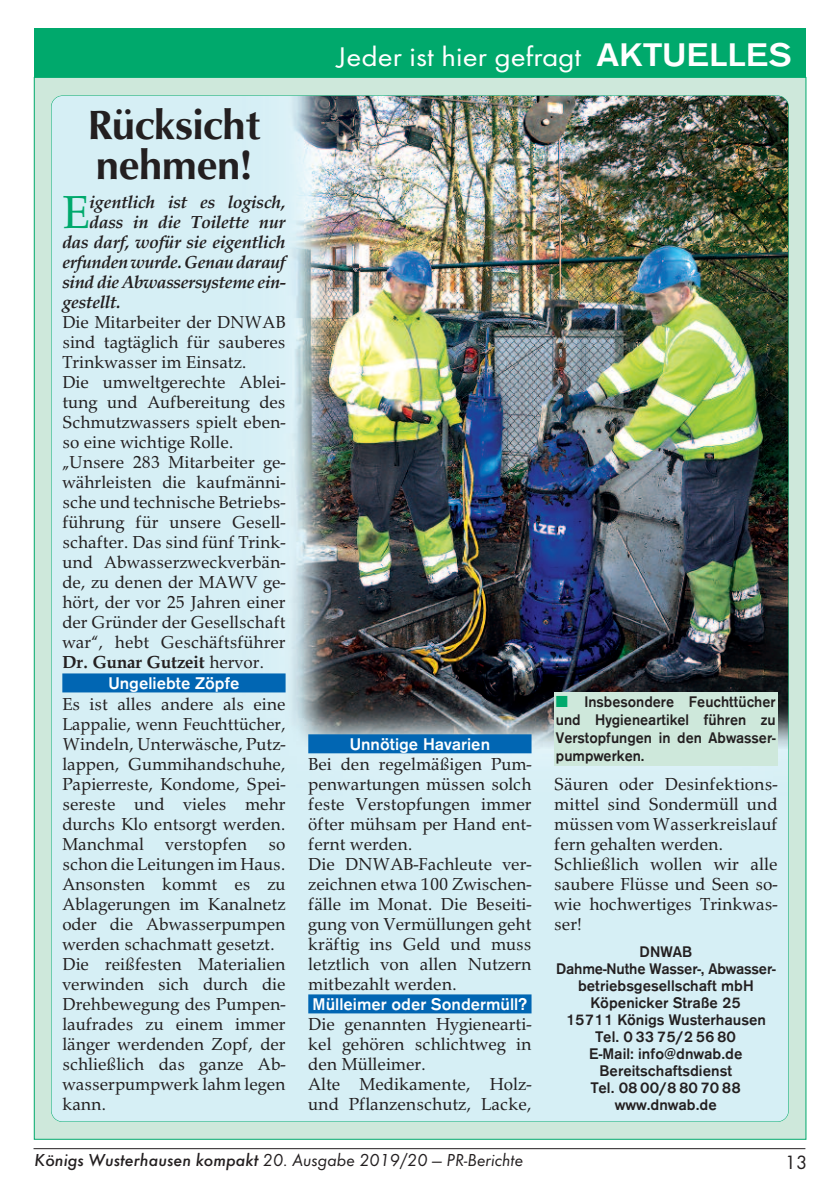
<style>
.page{position:relative;width:840px;height:1191px;background:#fff}
.page>*{position:absolute;margin:0;border:0;box-sizing:border-box;transform-origin:0 0}
.t1{font:48px "URW Palladio TCE";color:#00a96c}
.t2{font:700 42px/40px "URW Classico T";letter-spacing:-.025em;color:#231f20}
.t3{font:28px "Futura TCE";color:#fff;scale:1.11 1}
.t4{font:20px "Futura TCE";color:#231f20}
.t5{font:18px/20px "URW Palladio TCE";color:#231f20}
.t6{font:italic 700 18px "URW Palladio TCE";color:#231f20}
.t7{font:18px "Futura T Book Obli";color:#231f20}
.t8{font:500 17.6px "Accius T";color:#fff}
.t9{font:500 16px/17px "Accius T";color:#231f20;text-align:center}
.t10{font:500 16px/18px "Accius T";color:#231f20;text-align:justify;scale:.95 1}
.s1{font-weight:700}
.s2{font-family:"Accius TCE";font-weight:500;font-size:34px}
.s3{font-family:"Zapf Din Itc L";font-weight:400;color:#00a96c}
.s4{font-family:"Futura T Medi Obli"}
</style>
<div class="page">
<div style="left:34px;top:28px;width:771px;height:52px;background:#00a96c"></div>
<div style="left:34px;top:77px;width:771px;height:1062px;background:#cee8db"></div>
<hr style="left:33px;top:1148px;width:772px;height:1px;background:#231f20">
<img style="left:51px;top:96px;width:737px;height:1025px;border-radius:11px">
<div style="left:62px;top:673px;width:223px;height:19px;background:#0166b3"></div>
<div style="left:308px;top:734px;width:223px;height:19px;background:#0166b3"></div>
<div style="left:308px;top:994px;width:223px;height:19px;background:#0166b3"></div>
<div style="left:553px;top:692px;width:224px;height:74px;background:#cee8db"></div>
<h2 class="t2" style="left:87px;top:104px;width:174px">Rücksicht nehmen!</h2>
<h1 class="t1" style="left:62px;top:183px;width:29px">E</h1>
<p class="t6" style="left:90px;top:191px;width:197px">igentlich ist es logisch,</p>
<p class="t6" style="left:90px;top:211px;width:197px">dass in die Toilette nur</p>
<p class="t6" style="left:62px;top:231px;width:224px">das darf, wofür sie eigentlich</p>
<p class="t6" style="left:62px;top:251px;width:224px">erfundenwurde.Genaudarauf</p>
<p class="t6" style="left:62px;top:271px;width:225px">sind die Abwassersysteme ein-</p>
<p class="t6" style="left:62px;top:291px;width:60px">gestellt.</p>
<p class="t5" style="left:62px;top:311px;width:224px">Die Mitarbeiter der DNWAB sind tagtäglich für sauberes<br>Trinkwasser im Einsatz.<br>Die umweltgerechte Ablei&shy;tung und Aufbereitung des<br>Schmutzwassers spielt eben&shy;so eine wichtige Rolle. „Unsere 283 Mitarbeiter ge&shy;währleisten die kaufmänni&shy;sche und technische Betriebs&shy;führung für unsere Gesell&shy;schafter. Das sind fünf Trink&shy;und Abwasserzweckverbän&shy;de, zu denen der MAWV ge&shy;hört, der vor 25 Jahren einer der Gründer der Gesellschaft war“, hebt Geschäftsführer<br><span class="s1">Dr. Gunar Gutzeit</span> hervor.</p>
<p class="t8" style="left:108px;top:672px;width:132px">Ungeliebte Zöpfe</p>
<p class="t5" style="left:62px;top:693px;width:225px">Es ist alles andere als eine<br>Lappalie, wenn Feuchttücher,<br>Windeln, Unterwäsche, Putz&shy;lappen, Gummihandschuhe,<br>Papierreste, Kondome, Spei&shy;sereste und vieles mehr durchs Klo entsorgt werden.<br>Manchmal verstopfen so schon die Leitungen im Haus.<br>Ansonsten kommt es zu<br>Ablagerungen im Kanalnetz oder die Abwasserpumpen werden schachmatt gesetzt.<br>Die reißfesten Materialien verwinden sich durch die<br>Drehbewegung des Pumpen&shy;laufrades zu einem immer länger werdenden Zopf, der schließlich das ganze Ab&shy;wasserpumpwerk lahm legen kann.</p>
<h3 class="t3" style="left:337px;top:40px;width:411px">Jeder ist hier gefragt <span class="s2">AKTUELLES</span></h3>
<p class="t8" style="left:349px;top:733px;width:142px">Unnötige Havarien</p>
<p class="t5" style="left:308px;top:753px;width:225px">Bei den regelmäßigen Pum&shy;penwartungen müssen solch feste Verstopfungen immer öfter mühsam per Hand ent&shy;fernt werden.<br>Die DNWAB-Fachleute ver&shy;zeichnen etwa 100 Zwischen&shy;fälle im Monat. Die Beseiti&shy;gung von Vermüllungen geht kräftig ins Geld und muss letztlich von allen Nutzern mitbezahlt werden.</p>
<p class="t8" style="left:312px;top:993px;width:216px">Mülleimer oder Sondermüll?</p>
<p class="t5" style="left:308px;top:1013px;width:224px">Die genannten Hygienearti&shy;kel gehören schlichtweg in den Mülleimer.<br>Alte Medikamente, Holz&shy;und Pflanzenschutz, Lacke,</p>
<p class="t10" style="left:555px;top:693px;width:233px"><span class="s3">■</span> Insbesondere Feuchttücher und Hygieneartikel führen zu Verstopfungen in den Abwasser&shy;pumpwerken.</p>
<p class="t5" style="left:554px;top:774px;width:224px">Säuren oder Desinfektions&shy;mittel sind Sondermüll und müssen vomWasserkreislauf fern gehalten werden.<br>Schließlich wollen wir alle saubere Flüsse und Seen so&shy;wie hochwertiges Trinkwas&shy;ser!</p>
<p class="t9" style="left:555px;top:943px;width:221px">DNWAB<br>Dahme-Nuthe Wasser-, Abwasser&shy;betriebsgesellschaft mbH<br>Köpenicker Straße 25<br>15711 Königs Wusterhausen<br>Tel. 0 33 75/2 56 80<br>E-Mail: info@dnwab.de<br>Bereitschaftsdienst<br>Tel. 08 00/8 80 70 88 www.dnwab.de</p>
<p class="t7" style="left:35px;top:1149px;width:490px"><span class="s4">Königs Wusterhausen kompakt</span> 20. Ausgabe 2019/20 — PR-Berichte</p>
<p class="t4" style="left:784px;top:1150px;width:24px">13</p>
</div>
